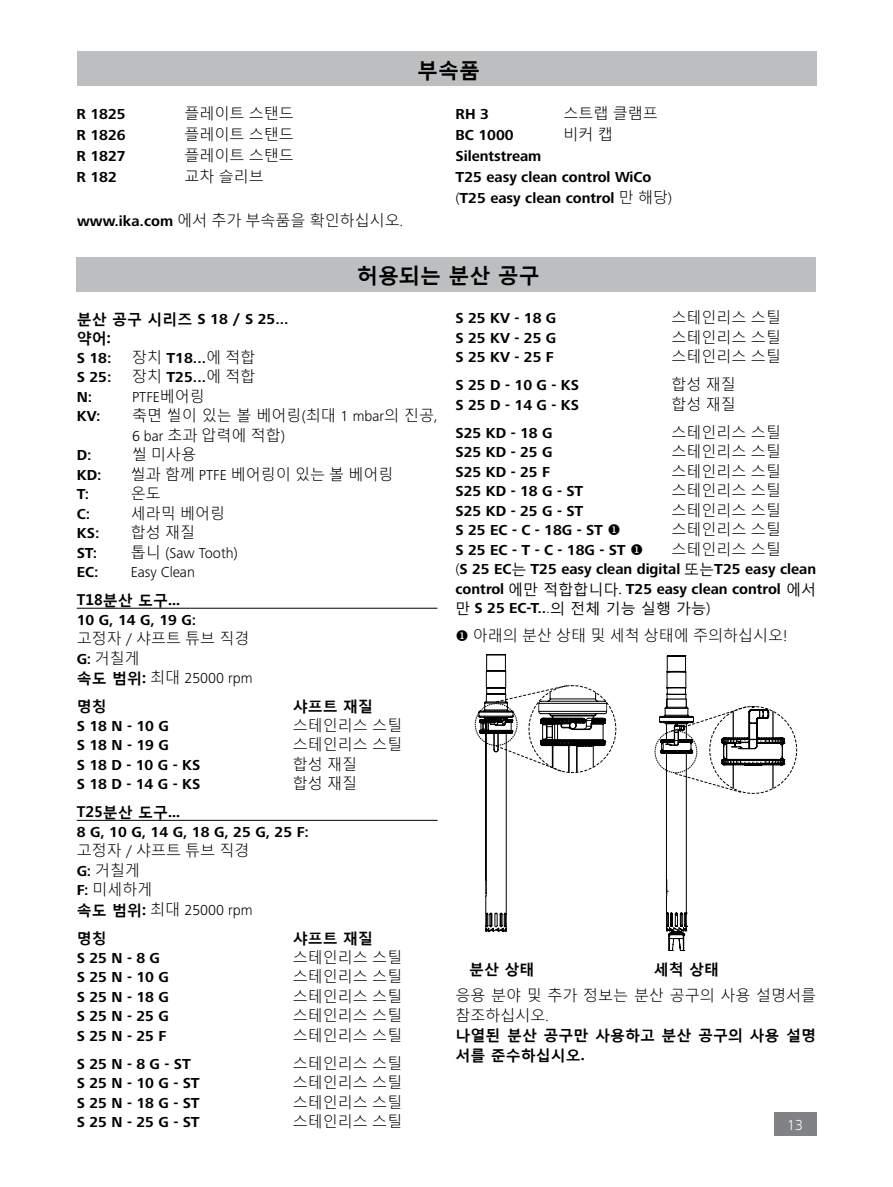
<style>
.page{position:relative;width:893px;height:1187px;background:#fff}
.page>*{position:absolute;margin:0;border:0;box-sizing:border-box;transform-origin:0 0}
.t1{font:700 21px "Malgun Gothic";color:#000}
.t2{font:700 15px/21px "Frutiger Next IKA";color:#000}
.t3{font:300 15px/19.5px "Malgun Gothic";color:#000}
.t4{font:700 15px/19.5px "Malgun Gothic";color:#000}
.t5{font:300 15px "Frutiger Next IKA";color:#000}
.t6{font:15px "Malgun Gothic";color:#000}
.t7{font:300 15px "Frutiger Next IKA";color:#fff}
.s1{font-family:"Frutiger Next IKA";font-weight:700}
.s2{font-weight:300}
.s3{font-family:"Malgun Gothic";font-weight:300}
.s4{font-family:"Malgun Gothic"}
.s5{font-family:"Frutiger Next IKA"}
.s6{font-family:"Malgun Gothic";font-weight:700}
.s7{font-family:"Malgun Gothic";font-weight:400}
.s8{font-family:"Frutiger Next IKA";font-weight:300}
</style>
<div class="page">
<div style="left:774px;top:1112px;width:42px;height:23px;background:#808285"></div>
<div style="left:77px;top:52px;width:739px;height:34px;background:#bcbec0"></div>
<hr style="left:77px;top:607px;width:360px;height:1px;background:#000">
<hr style="left:77px;top:819px;width:360px;height:1px;background:#000">
<div style="left:77px;top:257px;width:739px;height:34px;background:#bcbec0"></div>
<svg style="left:475px;top:654px;width:141px;height:277px"></svg>
<svg style="left:654px;top:655px;width:143px;height:295px"></svg>
<p class="t2" style="left:77px;top:104px;width:51px">R 1825</p>
<p class="t3" style="left:185px;top:104px;width:111px">플레이트 스탠드</p>
<p class="t2" style="left:77px;top:125px;width:51px">R 1826</p>
<p class="t3" style="left:185px;top:125px;width:111px">플레이트 스탠드</p>
<p class="t2" style="left:77px;top:146px;width:51px">R 1827</p>
<p class="t3" style="left:185px;top:146px;width:111px">플레이트 스탠드</p>
<p class="t2" style="left:77px;top:167px;width:42px">R 182</p>
<p class="t3" style="left:185px;top:167px;width:81px">교차 슬리브</p>
<p class="t3" style="left:77px;top:211px;width:327px"><span class="s1">www.ika.com</span> 에서 추가 부속품을 확인하십시오.</p>
<h1 class="t1" style="left:417px;top:57px;width:64px">부속품</h1>
<p class="t2" style="left:456px;top:104px;width:35px">RH 3</p>
<p class="t3" style="left:564px;top:104px;width:96px">스트랩 클램프</p>
<p class="t2" style="left:456px;top:125px;width:60px">BC 1000</p>
<p class="t3" style="left:564px;top:125px;width:51px">비커 캡</p>
<p class="t2" style="left:456px;top:146px;width:218px">Silentstream<br>T25 easy clean control WiCo <span class="s2">(</span>T25 easy clean control <span class="s3">만 해당</span><span class="s2">)</span></p>
<h1 class="t1" style="left:357px;top:262px;width:184px">허용되는 분산 공구</h1>
<p class="t2" style="left:77px;top:308px;width:213px"><span class="s4">분산 공구 시리즈</span> S 18 <span class="s4">/</span> S 25...</p>
<p class="t4" style="left:77px;top:328px;width:35px">약어:</p>
<p class="t2" style="left:77px;top:347px;width:36px">S 18:</p>
<p class="t2" style="left:132px;top:347px;width:125px"><span class="s3">장치</span> T18...<span class="s3">에 적합</span></p>
<p class="t2" style="left:77px;top:367px;width:36px">S 25:</p>
<p class="t2" style="left:132px;top:367px;width:125px"><span class="s3">장치</span> T25...<span class="s3">에 적합</span></p>
<p class="t2" style="left:77px;top:386px;width:17px">N:</p>
<p class="t5" style="left:132px;top:388px;width:74px">PTFE<span class="s4">베어링</span></p>
<p class="t2" style="left:77px;top:406px;width:25px">KV:</p>
<p class="t3" style="left:132px;top:406px;width:307px">축면 씰이 있는 볼 베어링(최대 <span class="s5">1 mbar</span>의 진공,<br><span class="s5">6 bar</span> 초과 압력에 적합)</p>
<p class="t2" style="left:77px;top:445px;width:16px">D:</p>
<p class="t3" style="left:132px;top:445px;width:66px">씰 미사용</p>
<p class="t2" style="left:77px;top:464px;width:26px">KD:</p>
<p class="t3" style="left:131px;top:464px;width:264px">씰과 함께 <span class="s5">PTFE</span> 베어링이 있는 볼 베어링</p>
<p class="t2" style="left:77px;top:484px;width:14px">T:</p>
<p class="t3" style="left:131px;top:484px;width:31px">온도</p>
<p class="t2" style="left:77px;top:503px;width:15px">C:</p>
<p class="t3" style="left:131px;top:503px;width:96px">세라믹 베어링</p>
<p class="t2" style="left:77px;top:523px;width:24px">KS:</p>
<p class="t3" style="left:131px;top:523px;width:66px">합성 재질</p>
<p class="t2" style="left:77px;top:542px;width:22px">ST:</p>
<p class="t5" style="left:131px;top:544px;width:109px"><span class="s4">톱니 (</span>Saw Tooth<span class="s4">)</span></p>
<p class="t2" style="left:77px;top:562px;width:23px">EC:</p>
<p class="t5" style="left:131px;top:563px;width:66px">Easy Clean</p>
<p class="t4" style="left:77px;top:590px;width:105px">T18분산 도구...</p>
<p class="t2" style="left:77px;top:609px;width:121px">10 G, 14 G, 19 G:</p>
<p class="t3" style="left:77px;top:629px;width:174px">고정자 / 샤프트 튜브 직경<br><span class="s1">G:</span> 거칠게</p>
<p class="t5" style="left:77px;top:669px;width:177px"><span class="s6">속도 범위:</span> <span class="s4">최대</span> 25000 rpm</p>
<p class="t4" style="left:77px;top:696px;width:31px">명칭</p>
<p class="t4" style="left:293px;top:696px;width:82px">샤프트 재질</p>
<p class="t2" style="left:77px;top:715px;width:94px">S 18 N - 10 G</p>
<p class="t3" style="left:293px;top:715px;width:111px">스테인리스 스틸</p>
<p class="t2" style="left:77px;top:735px;width:94px">S 18 N - 19 G</p>
<p class="t3" style="left:293px;top:735px;width:111px">스테인리스 스틸</p>
<p class="t2" style="left:77px;top:754px;width:125px">S 18 D - 10 G - KS</p>
<p class="t3" style="left:293px;top:754px;width:66px">합성 재질</p>
<p class="t2" style="left:77px;top:774px;width:125px">S 18 D - 14 G - KS</p>
<p class="t3" style="left:293px;top:774px;width:66px">합성 재질</p>
<p class="t4" style="left:77px;top:802px;width:105px">T25분산 도구...</p>
<p class="t2" style="left:77px;top:821px;width:234px">8 G, 10 G, 14 G, 18 G, 25 G, 25 F:</p>
<p class="t3" style="left:77px;top:841px;width:174px">고정자 / 샤프트 튜브 직경<br><span class="s1">G:</span> 거칠게<br><span class="s1">F:</span> 미세하게</p>
<p class="t5" style="left:77px;top:901px;width:177px"><span class="s6">속도 범위:</span> <span class="s4">최대</span> 25000 rpm</p>
<p class="t4" style="left:77px;top:927px;width:32px">명칭</p>
<p class="t4" style="left:293px;top:927px;width:82px">샤프트 재질</p>
<p class="t2" style="left:77px;top:947px;width:85px">S 25 N - 8 G</p>
<p class="t3" style="left:293px;top:947px;width:111px">스테인리스 스틸</p>
<p class="t2" style="left:77px;top:966px;width:94px">S 25 N - 10 G</p>
<p class="t3" style="left:293px;top:966px;width:111px">스테인리스 스틸</p>
<p class="t2" style="left:77px;top:986px;width:94px">S 25 N - 18 G</p>
<p class="t3" style="left:293px;top:986px;width:111px">스테인리스 스틸</p>
<p class="t2" style="left:77px;top:1005px;width:94px">S 25 N - 25 G</p>
<p class="t3" style="left:293px;top:1005px;width:111px">스테인리스 스틸</p>
<p class="t2" style="left:77px;top:1025px;width:91px">S 25 N - 25 F</p>
<p class="t3" style="left:293px;top:1025px;width:111px">스테인리스 스틸</p>
<p class="t2" style="left:77px;top:1053px;width:116px">S 25 N - 8 G - ST</p>
<p class="t3" style="left:293px;top:1053px;width:111px">스테인리스 스틸</p>
<p class="t2" style="left:77px;top:1072px;width:124px">S 25 N - 10 G - ST</p>
<p class="t3" style="left:293px;top:1072px;width:111px">스테인리스 스틸</p>
<p class="t2" style="left:77px;top:1092px;width:124px">S 25 N - 18 G - ST</p>
<p class="t3" style="left:293px;top:1092px;width:111px">스테인리스 스틸</p>
<p class="t2" style="left:77px;top:1111px;width:124px">S 25 N - 25 G - ST</p>
<p class="t3" style="left:293px;top:1111px;width:111px">스테인리스 스틸</p>
<p class="t2" style="left:455px;top:308px;width:102px">S 25 KV - 18 G</p>
<p class="t3" style="left:671px;top:308px;width:111px">스테인리스 스틸</p>
<p class="t2" style="left:455px;top:327px;width:102px">S 25 KV - 25 G</p>
<p class="t3" style="left:671px;top:327px;width:111px">스테인리스 스틸</p>
<p class="t2" style="left:455px;top:347px;width:100px">S 25 KV - 25 F</p>
<p class="t3" style="left:671px;top:347px;width:111px">스테인리스 스틸</p>
<p class="t2" style="left:455px;top:375px;width:125px">S 25 D - 10 G - KS</p>
<p class="t3" style="left:671px;top:375px;width:66px">합성 재질</p>
<p class="t2" style="left:455px;top:394px;width:125px">S 25 D - 14 G - KS</p>
<p class="t3" style="left:671px;top:394px;width:66px">합성 재질</p>
<p class="t2" style="left:455px;top:422px;width:99px">S25 KD - 18 G</p>
<p class="t3" style="left:671px;top:422px;width:111px">스테인리스 스틸</p>
<p class="t2" style="left:455px;top:442px;width:99px">S25 KD - 25 G</p>
<p class="t3" style="left:671px;top:442px;width:111px">스테인리스 스틸</p>
<p class="t2" style="left:455px;top:461px;width:96px">S25 KD - 25 F</p>
<p class="t3" style="left:671px;top:461px;width:111px">스테인리스 스틸</p>
<p class="t2" style="left:455px;top:481px;width:129px">S25 KD - 18 G - ST</p>
<p class="t3" style="left:671px;top:481px;width:111px">스테인리스 스틸</p>
<p class="t2" style="left:455px;top:500px;width:129px">S25 KD - 25 G - ST</p>
<p class="t3" style="left:671px;top:500px;width:111px">스테인리스 스틸</p>
<p class="t2" style="left:455px;top:520px;width:167px">S 25 EC - C - 18G - ST ◆</p>
<p class="t3" style="left:671px;top:520px;width:111px">스테인리스 스틸</p>
<p class="t2" style="left:455px;top:539px;width:190px">S 25 EC - T - C - 18G - ST ◆</p>
<p class="t3" style="left:671px;top:539px;width:111px">스테인리스 스틸</p>
<p class="t2" style="left:455px;top:560px;width:362px;line-height:19.5px"><span class="s2">(</span>S 25 EC<span class="s7">는</span> T25 easy clean digital <span class="s7">또는</span>T25 easy clean control <span class="s7">에만 적합합니다.</span> T25 easy clean control <span class="s7">에서</span></p>
<p class="t6" style="left:455px;top:599px;width:257px">만 <span class="s1">S 25 EC-T..</span><span class="s8">.</span>의 전체 기능 실행 가능)</p>
<p class="t3" style="left:455px;top:626px;width:334px">◆ 아래의 분산 상태 및 세척 상태에 주의하십시오!</p>
<p class="t4" style="left:469px;top:958px;width:67px">분산 상태</p>
<p class="t4" style="left:654px;top:958px;width:67px">세척 상태</p>
<p class="t3" style="left:455px;top:985px;width:362px">응용 분야 및 추가 정보는 분산 공구의 사용 설명서를 참조하십시오.</p>
<p class="t4" style="left:455px;top:1024px;width:362px">나열된 분산 공구만 사용하고 분산 공구의 사용 설명 서를 준수하십시오.</p>
<p class="t7" style="left:787px;top:1115px;width:17px">13</p>
</div>
